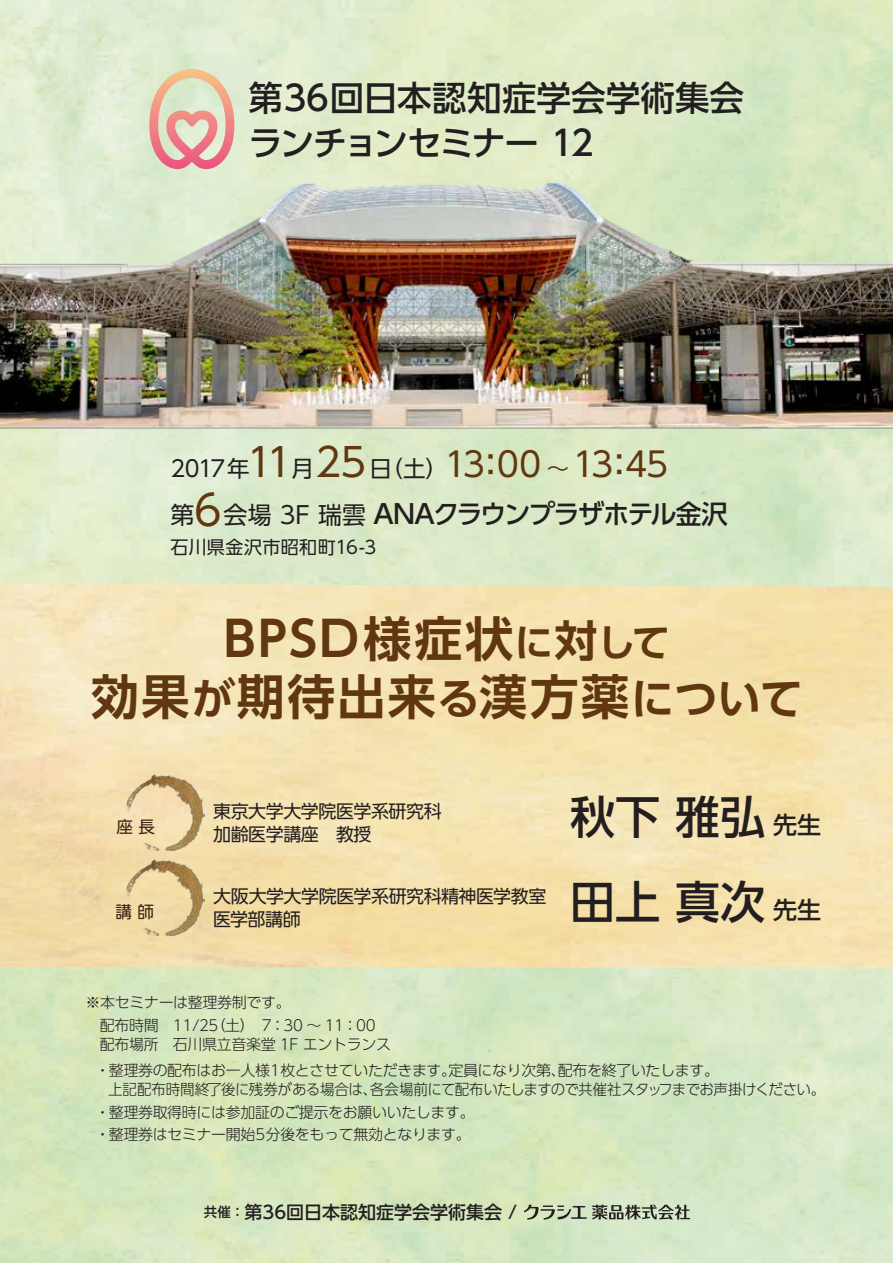
<style>
.page{position:relative;width:893px;height:1263px;background:#fff}
.page>*{position:absolute;margin:0;border:0;box-sizing:border-box;transform-origin:0 0}
.t1{font:700 48px/58.5px "UD Shin Go Pro De";letter-spacing:.055em;color:#603711;text-align:center}
.t2{font:500 45px "UD Shin Go Pro";color:#231f20}
.t3{font:42px "UD Shin Go Pro";color:#603711}
.t4{font:39.3px "UD Shin Go Pro";color:#603711}
.t5{font:500 34.5px/45px "UD Shin Go Pro";letter-spacing:-.01em;color:#231f20}
.t6{font:33.75px "UD Shin Go Pro";letter-spacing:-.08em;color:#603711}
.t7{font:500 26.4px "UD Shin Go Pro";letter-spacing:-.065em;color:#231f20}
.t8{font:500 24px "UD Shin Go Pro";color:#231f20}
.t9{font:22.5px "UD Shin Go Pro";letter-spacing:-.03em;color:#231f20}
.t10{font:22.5px "UD Shin Go Pro";color:#603711}
.t11{font:18px/22.5px "UD Shin Go Pro";letter-spacing:-.025em;color:#231f20}
.t12{font:500 18px "UD Shin Go Pro";color:#231f20}
.t13{font:18px "UD Shin Go Pro";letter-spacing:.015em;color:#231f20}
.t14{font:16.5px "UD Shin Go Pro";color:#3a2111}
.t15{font:300 15px/22.5px "UD Shin Go Pr 6";letter-spacing:-.025em;color:#231f20}
.t16{font:500 13.5px "UD Shin Go Pro";color:#231f20}
.s1{font-weight:400;font-size:24px}
.s2{font-size:24px;color:#231f20}
.s3{font-size:38.4px}
.s4{font-size:43.2px}
</style>
<div class="page">
<img style="left:0;top:540px;width:893px;height:723px">
<img style="left:0;top:583px;width:893px;height:385px">
<img style="left:0;top:0;width:893px;height:540px">
<img style="left:126px;top:773px;width:79px;height:79px">
<img style="left:126px;top:858px;width:79px;height:79px">
<svg style="left:524px;top:1205px;width:166px;height:14px;background:#949d88"></svg>
<svg style="left:149px;top:69px;width:86px;height:100px;background:#e4c0b0"></svg>
<h3 class="t5" style="left:249px;top:74px;width:497px">第36回日本認知症学会学術集会ランチョンセミナー 12</h3>
<h3 class="t4" style="left:315px;top:430px;width:53px">25</h3>
<h3 class="t4" style="left:247px;top:430px;width:47px">11</h3>
<h3 class="t6" style="left:444px;top:437px;width:98px">13：00</h3>
<h3 class="t6" style="left:573px;top:437px;width:97px">13：45</h3>
<h3 class="t9" style="left:369px;top:450px;width:80px">（日土(</h3>
<h3 class="t9" style="left:171px;top:450px;width:80px">2017年</h3>
<h3 class="t7" style="left:223px;top:493px;width:506px"><span class="s1">会場 3F 瑞雲</span> ANAクラウンプラザホテル金沢</h3>
<h3 class="t9" style="left:291px;top:450px;width:24px">月</h3>
<h3 class="t10" style="left:547px;top:450px;width:24px">~</h3>
<h3 class="t3" style="left:171px;top:476px;width:53px">6<span class="s2">第</span></h3>
<p class="t13" style="left:171px;top:533px;width:207px">石川県金沢市昭和町16-3</p>
<h1 class="t1" style="left:91px;top:608px;width:713px">BPSD様症状<span class="s3">に</span><span class="s4">対</span><span class="s3">して<br></span>効果<span class="s4">が</span>期待出来<span class="s4">る</span>漢方薬<span class="s4">について</span></h1>
<p class="t14" style="left:116px;top:813px;width:40px">座長</p>
<p class="t14" style="left:115px;top:898px;width:40px">講師</p>
<p class="t11" style="left:213px;top:800px;width:230px">東京大学大学院医学系研究科加齢医学講座　教授</p>
<p class="t11" style="left:213px;top:885px;width:335px">大阪大学大学院医学系研究科精神医学教室医学部講師</p>
<h2 class="t2" style="left:570px;top:781px;width:196px">秋下雅弘</h2>
<h3 class="t8" style="left:773px;top:806px;width:49px">先生</h3>
<h2 class="t2" style="left:570px;top:866px;width:196px">田上真次</h2>
<h3 class="t8" style="left:773px;top:891px;width:49px">先生</h3>
<p class="t15" style="left:262px;top:991px;width:115px;text-indent:-176px">※本セミナーは整理券制です。<br>7：30~11：00</p>
<p class="t15" style="left:211px;top:1013px;width:46px">（土(</p>
<p class="t15" style="left:100px;top:1015px;width:293px;line-height:19.5px">配布時間　11/25<br>配布場所　石川県立音楽堂 1F エントランス</p>
<p class="t15" style="left:370px;top:1060px;width:457px;line-height:19.5px;text-indent:-275px">・整理券の配布はお一人様1枚とさせていただきます。<br>各会場前にて配布いたしますので共催社スタッフまでお声掛けください。</p>
<p class="t15" style="left:558px;top:1058px;width:163px">配布を終了いたします。</p>
<p class="t15" style="left:448px;top:1058px;width:119px">定員になり次第、</p>
<p class="t15" style="left:95px;top:1078px;width:381px;text-indent:13px">上記配布時間終了後に残券がある場合は、<br>・整理券取得時には参加証のご提示をお願いいたします。・整理券はセミナー開始5分後をもって無効となります。</p>
<p class="t12" style="left:244px;top:1197px;width:274px">第36回日本認知症学会学術集会 /</p>
<p class="t16" style="left:204px;top:1201px;width:42px">共催：</p>
</div>
